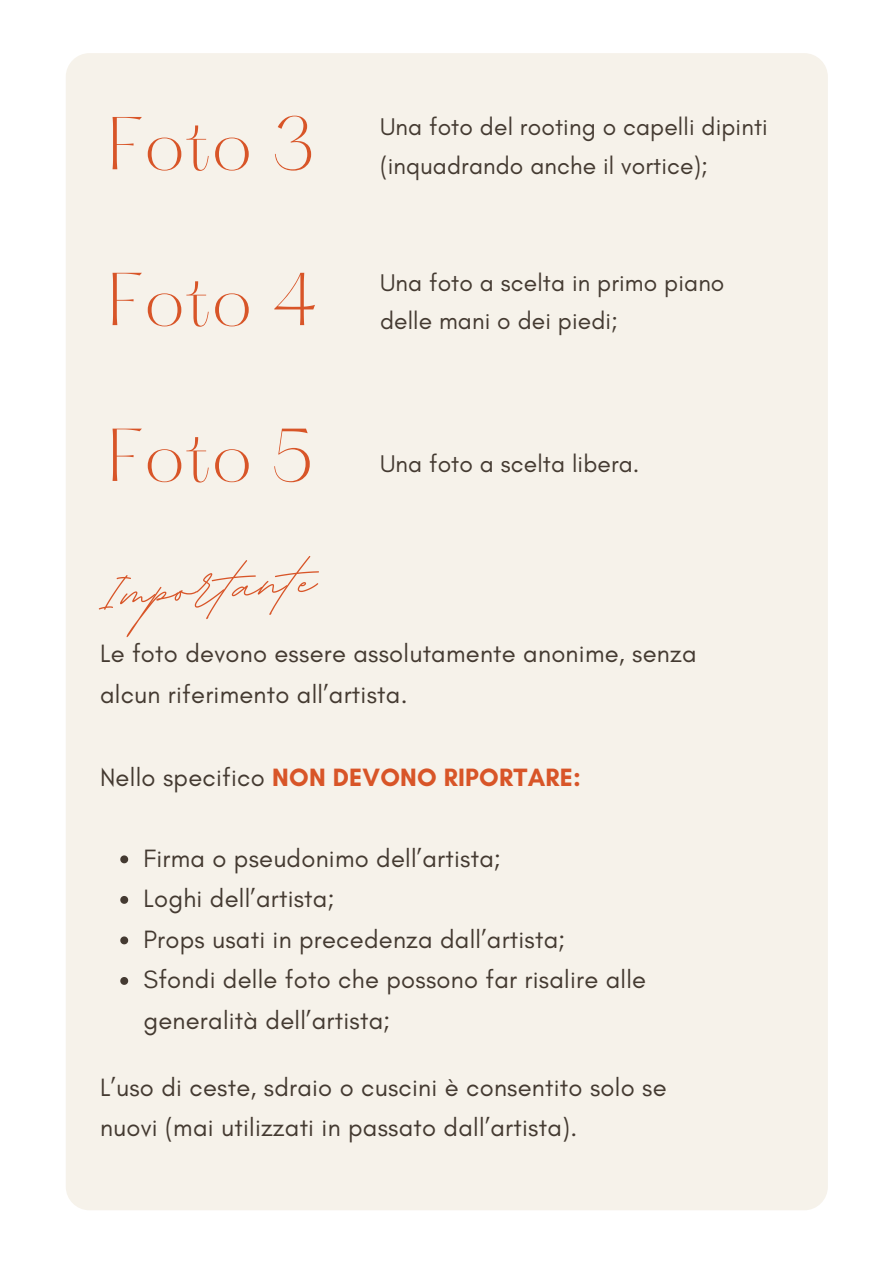
<style>
.page{position:relative;width:894px;height:1264px;background:#fff}
.page>*{position:absolute;margin:0;border:0;box-sizing:border-box;transform-origin:0 0}
.t1{font:700 82.5px "BD Script";color:#d85528}
.t2{font:300 65.4px "Hatton";letter-spacing:.01em;color:#d85528}
.t3{font:25.5px/40.7px "Glacial Indifference";letter-spacing:.01em;color:#443a31}
.t4{font:700 25.5px "Glacial Indifference";letter-spacing:.01em;color:#d85528}
.t5{font:24.6px/38.2px "Glacial Indifference";letter-spacing:.005em;color:#443a31}
.s1{font-weight:400;color:#443a31}
</style>
<div class="page">
<div style="left:66px;top:53px;width:761px;height:1157px;background:#f6f2ea;border-radius:24px"></div>
<svg style="left:120px;top:855px;width:8px;height:8px"></svg>
<svg style="left:120px;top:896px;width:8px;height:7px"></svg>
<svg style="left:120px;top:936px;width:8px;height:8px"></svg>
<svg style="left:120px;top:977px;width:8px;height:7px"></svg>
<h2 class="t2" style="left:108px;top:113px;width:207px">Foto 3</h2>
<p class="t5" style="left:380px;top:107px;width:389px">Una foto del rooting o capelli dipinti (inquadrando anche il vortice);</p>
<h2 class="t2" style="left:108px;top:269px;width:210px">Foto 4</h2>
<p class="t2" style="left:108px;top:424px;width:206px">Foto 5</p>
<p class="t1" style="left:100px;top:540px;width:214px;rotate:-4deg">Importante</p>
<h2 class="t5" style="left:380px;top:263px;width:346px">Una foto a scelta in primo piano delle mani o dei piedi;</h2>
<p class="t5" style="left:380px;top:444px;width:261px">Una foto a scelta libera.</p>
<h1 class="t3" style="left:100px;top:632px;width:598px">Le foto devono essere assolutamente anonime, senza alcun riferimento all’artista.</h1>
<p class="t4" style="left:100px;top:761px;width:482px"><span class="s1">Nello specifico</span> NON DEVONO RIPORTARE:</p>
<p class="t3" style="left:143px;top:837px;width:359px">Firma o pseudonimo dell’artista;</p>
<p class="t3" style="left:143px;top:878px;width:192px">Loghi dell’artista;</p>
<p class="t3" style="left:143px;top:918px;width:423px">Props usati in precedenza dall’artista;</p>
<p class="t3" style="left:143px;top:959px;width:504px">Sfondi delle foto che possono far risalire alle generalità dell’artista;</p>
<p class="t3" style="left:100px;top:1066px;width:568px">L’uso di ceste, sdraio o cuscini è consentito solo se nuovi (mai utilizzati in passato dall’artista).</p>
</div>
